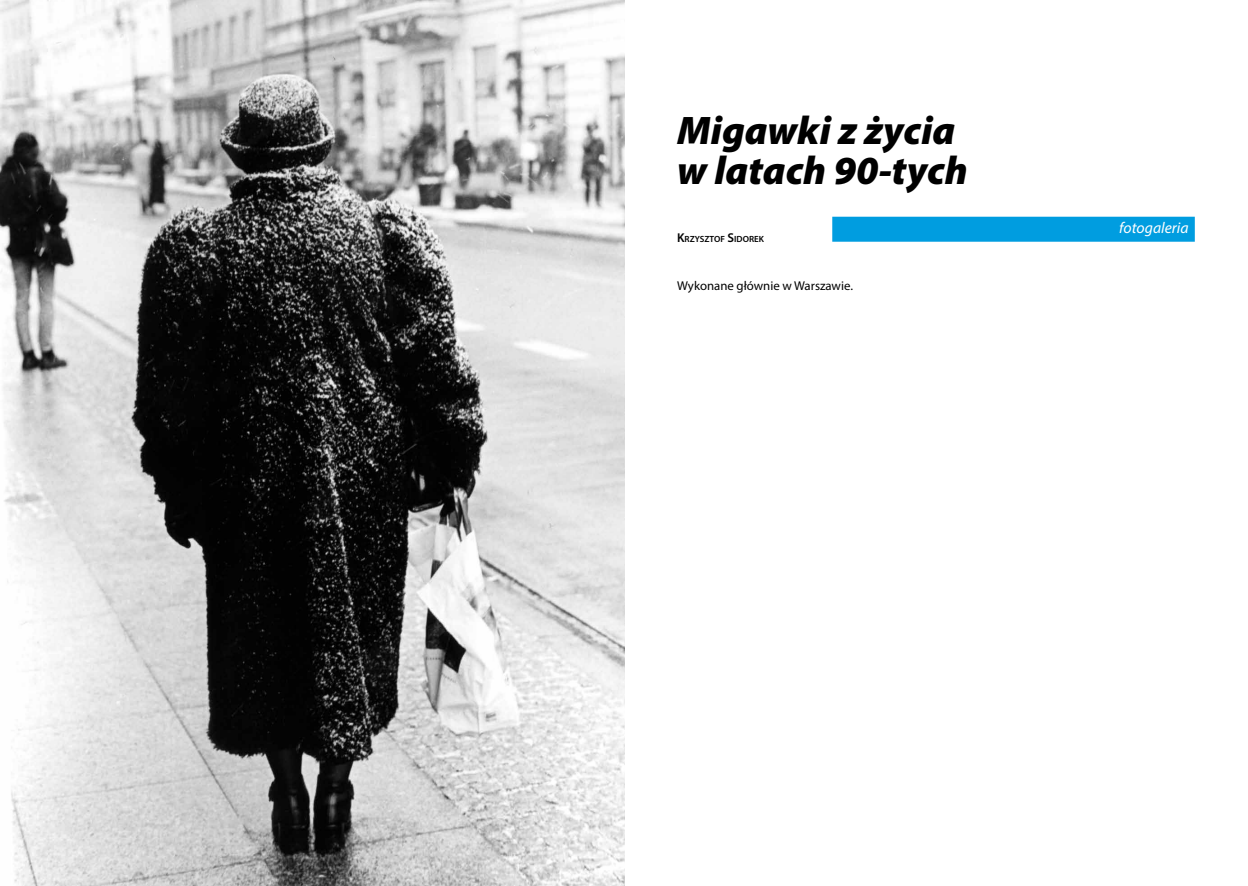
<style>
.page{position:relative;width:1248px;height:886px;background:#fff}
.page>*{position:absolute;margin:0;border:0;box-sizing:border-box;transform-origin:0 0}
.t1{font:italic 900 40px/40px "Myriad Pro";color:#000}
.t2{font:italic 15.62px "Myriad Pro";color:#fff}
.t3{font:12.75px "Myriad Pro";color:#000}
.t4{font:600 9px "Myriad Pro";color:#000}
.s1{font-size:12.75px}
</style>
<div class="page">
<div style="left:832px;top:217px;width:362px;height:25px;background:#009de0"></div>
<img style="left:0;top:0;width:624px;height:886px">
<p class="t1" style="left:677px;top:109px;width:292px">Migawki z życia w latach 90-tych</p>
<p class="t4" style="left:677px;top:233px;width:88px"><span class="s1">K</span>RZYSZTOF <span class="s1">S</span>IDOREK</p>
<p class="t3" style="left:677px;top:278px;width:177px">Wykonane głównie w Warszawie.</p>
<p class="t2" style="left:1119px;top:219px;width:71px">fotogaleria</p>
</div>
